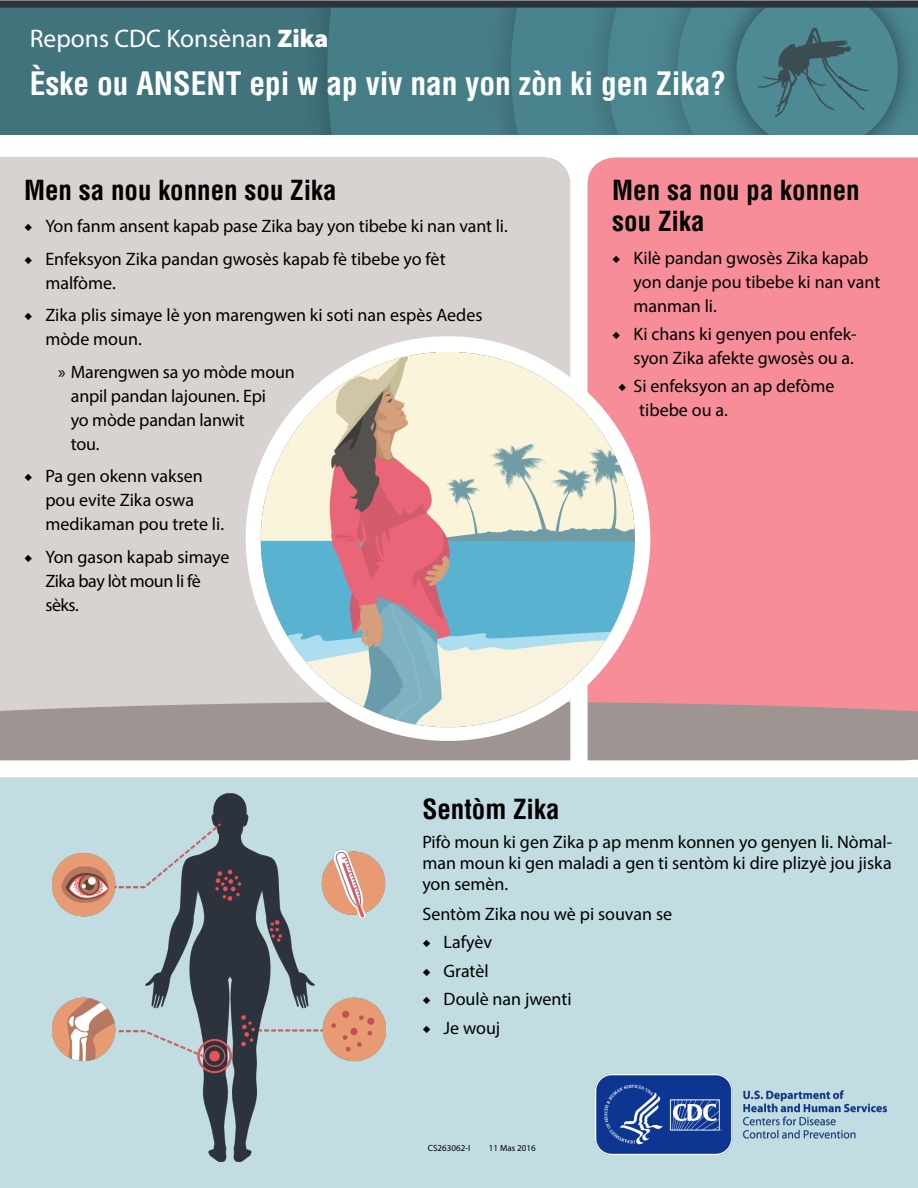
<style>
.page{position:relative;width:918px;height:1188px;background:#fff}
.page>*{position:absolute;margin:0;border:0;box-sizing:border-box;transform-origin:0 0}
.t1{font:700 condensed 31.5px "Helvetica LT Std";color:#fff}
.t2{font:700 condensed 27px/31.5px "Helvetica LT Std";color:#000}
.t3{font:25.5px "Myriad Pro";color:#fff}
.t4{font:18px/24px "Myriad Pro";color:#000}
.t5{font:9px "Myriad Pro";color:#000}
.s1{font-weight:900}
.s2{font-family:"Minion Pro"}
</style>
<div class="page">
<img style="left:0;top:157px;width:918px;height:1031px">
<img style="left:0;top:0;width:918px;height:135px">
<img style="left:0;top:353px;width:918px;height:492px">
<img style="left:53px;top:794px;width:332px;height:367px">
<img style="left:596px;top:1075px;width:291px;height:79px">
<p class="t3" style="left:30px;top:23px;width:300px">Repons CDC Konsènan <span class="s1">Zika</span></p>
<p class="t1" style="left:30px;top:64px;width:698px">Èske ou ANSENT epi w ap viv nan yon zòn ki gen Zika?</p>
<p class="t2" style="left:24px;top:174px;width:314px">Men sa nou konnen sou Zika</p>
<p class="t4" style="left:24px;top:214px;width:485px"><span class="s2">◆</span> Yon fanm ansent kapab pase Zika bay yon tibebe ki nan vant li.</p>
<p class="t4" style="left:45px;top:246px;width:402px;text-indent:-21px"><span class="s2">◆</span> Enfeksyon Zika pandan gwosès kapab fè tibebe yo fèt malfòme.</p>
<p class="t4" style="left:45px;top:303px;width:439px;text-indent:-21px"><span class="s2">◆</span> Zika plis simaye lè yon marengwen ki soti nan espès Aedes mòde moun.</p>
<p class="t4" style="left:71px;top:359px;width:225px;text-indent:-13px">» Marengwen sa yo mòde moun anpil pandan lajounen. Epi<br>yo mòde pandan lanwit<br>tou.</p>
<p class="t4" style="left:45px;top:464px;width:180px;text-indent:-21px"><span class="s2">◆</span> Pa gen okenn vaksen pou evite Zika oswa medikaman pou trete li.</p>
<p class="t4" style="left:45px;top:544px;width:186px;text-indent:-21px"><span class="s2">◆</span> Yon gason kapab simaye<br>Zika bay lòt moun li fè sèks.</p>
<p class="t2" style="left:612px;top:174px;width:249px">Men sa nou pa konnen sou Zika</p>
<p class="t4" style="left:634px;top:245px;width:248px;text-indent:-21px"><span class="s2">◆</span> Kilè pandan gwosès Zika kapab yon danje pou tibebe ki nan vant manman li.</p>
<p class="t4" style="left:612px;top:321px;width:246px;text-align:right"><span class="s2">◆</span> Ki chans ki genyen pou enfek&shy;syon Zika afekte gwosès ou a.</p>
<p class="t4" style="left:639px;top:374px;width:197px;text-indent:-21px"><span class="s2">◆</span> Si enfeksyon an ap defòme tibebe ou a.</p>
<p class="t2" style="left:422px;top:793px;width:139px">Sentòm Zika</p>
<p class="t4" style="left:422px;top:831px;width:471px;line-height:21px;text-align:justify">Pifò moun ki gen Zika p ap menm konnen yo genyen li. Nòmal&shy;man moun ki gen maladi a gen ti sentòm ki dire plizyè jou jiska yon semèn.</p>
<p class="t4" style="left:422px;top:901px;width:251px">Sentòm Zika nou wè pi souvan se</p>
<p class="t4" style="left:422px;top:930px;width:71px"><span class="s2">◆</span> Lafyèv</p>
<p class="t4" style="left:422px;top:958px;width:68px"><span class="s2">◆</span> Gratèl</p>
<p class="t4" style="left:422px;top:987px;width:151px"><span class="s2">◆</span> Doulè nan jwenti</p>
<p class="t4" style="left:422px;top:1015px;width:79px"><span class="s2">◆</span> Je wouj</p>
<p class="t5" style="left:428px;top:1143px;width:44px">CS263062-I</p>
<p class="t5" style="left:489px;top:1143px;width:48px">11 Mas 2016</p>
</div>
